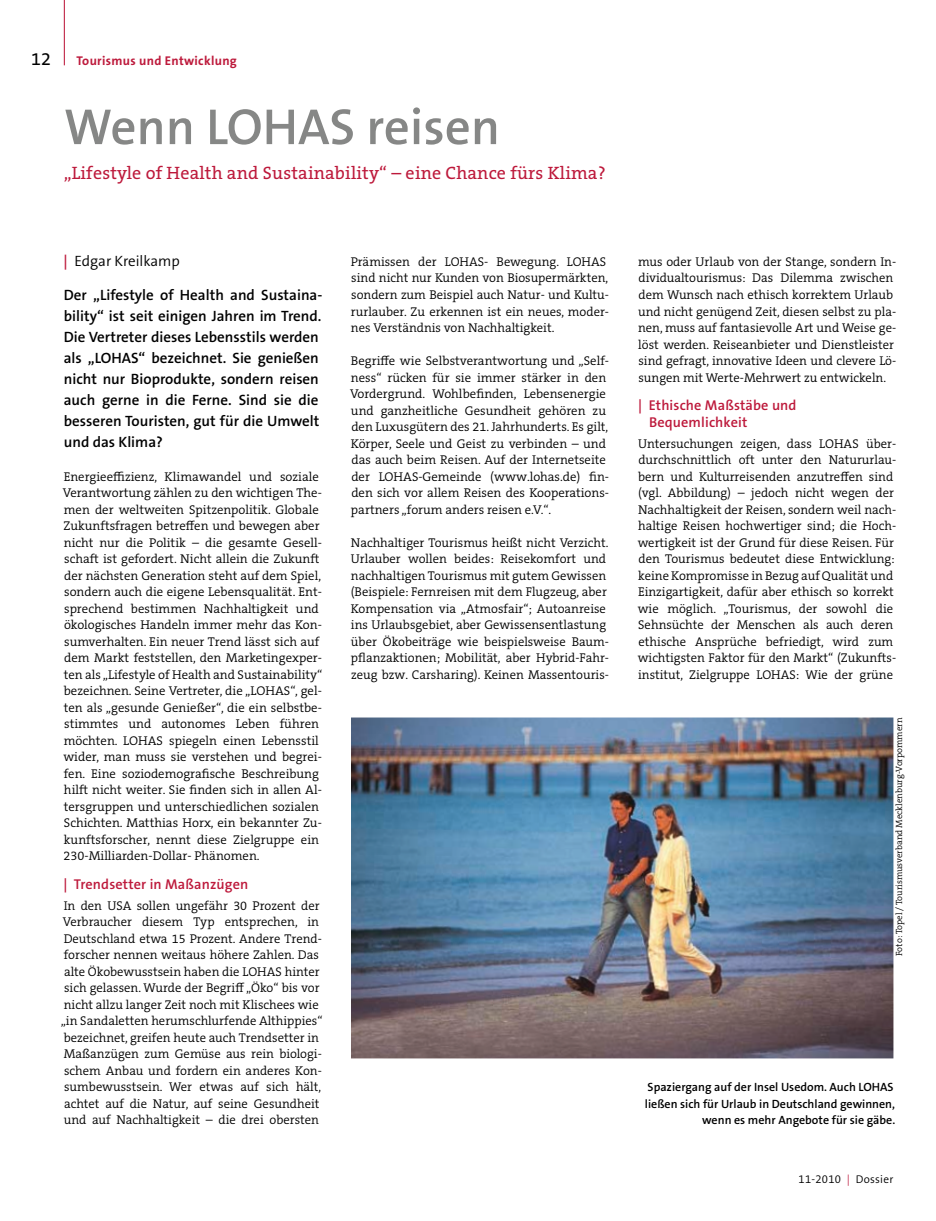
<style>
.page{position:relative;width:936px;height:1221px;background:#fff}
.page>*{position:absolute;margin:0;border:0;box-sizing:border-box;transform-origin:0 0}
.t1{font:600 51px "The Sans B W6";color:#868786}
.t2{font:18px "The Serif B W5 Plain";letter-spacing:.01em;color:#bd193b}
.t3{font:18px "The Sans B W5 Plain";color:#000}
.t4{font:600 15px/21px "The Sans B W6";color:#000}
.t5{font:300 15px "The Sans B W4";color:#000}
.t6{font:600 14.25px/16.5px "The Sans B W6";letter-spacing:.01em;color:#bd193b}
.t7{font:300 12.75px/16.5px "The Serif B W4";color:#000}
.t8{font:700 12.75px "The Sans B W7";letter-spacing:.025em;color:#bd193b}
.t9{font:600 12px/16.5px "The Sans B W6";color:#000;text-align:right}
.t10{font:300 11.25px "The Sans B W4";letter-spacing:.025em;color:#000}
.t11{font:300 9px "The Serif B W4";color:#000}
.s1{font-family:"The Sans B W6";font-weight:600;color:#bd193b}
.s2{color:#bd193b}
</style>
<div class="page">
<hr style="left:64px;top:0;width:1px;height:65px;background:#bd193b">
<img style="left:351px;top:717px;width:542px;height:341px">
<h2 class="t3" style="left:31px;top:48px;width:21px">12</h2>
<p class="t8" style="left:77px;top:53px;width:162px">Tourismus und Entwicklung</p>
<h1 class="t1" style="left:64px;top:94px;width:437px">Wenn LOHAS reisen</h1>
<h2 class="t2" style="left:64px;top:162px;width:543px">„Lifestyle of Health and Sustainability“ – eine Chance fürs Klima?</h2>
<p class="t5" style="left:64px;top:251px;width:118px"><span class="s1">|</span> Edgar Kreilkamp</p>
<p class="t4" style="left:64px;top:284px;width:260px">Der „Lifestyle of Health and Sustaina&shy;bility“ ist seit einigen Jahren im Trend.<br>Die Vertreter dieses Lebensstils werden als „LOHAS“ bezeichnet. Sie genießen nicht nur Bioprodukte, sondern reisen auch gerne in die Ferne. Sind sie die besseren Touristen, gut für die Umwelt und das Klima?</p>
<p class="t7" style="left:63px;top:468px;width:261px">Energieeffizienz, Klimawandel und soziale Verantwortung zählen zu den wichtigen The&shy;men der weltweiten Spitzenpolitik. Globale Zukunftsfragen betreffen und bewegen aber nicht nur die Politik – die gesamte Gesell&shy;schaft ist gefordert. Nicht allein die Zukunft der nächsten Generation steht auf dem Spiel, sondern auch die eigene Lebensqualität. Ent&shy;sprechend bestimmen Nachhaltigkeit und ökologisches Handeln immer mehr das Kon&shy;sumverhalten. Ein neuer Trend lässt sich auf dem Markt feststellen, den Marketingexper&shy;ten als „Lifestyle of Health and Sustainability“ bezeichnen. Seine Vertreter, die „LOHAS“, gel&shy;ten als „gesunde Genießer“, die ein selbstbe&shy;stimmtes und autonomes Leben führen möchten. LOHAS spiegeln einen Lebensstil wider, man muss sie verstehen und begrei&shy;fen. Eine soziodemografische Beschreibung hilft nicht weiter. Sie finden sich in allen Al&shy;tersgruppen und unterschiedlichen sozialen Schichten. Matthias Horx, ein bekannter Zu&shy;kunftsforscher, nennt diese Zielgruppe ein 230-Milliarden-Dollar- Phänomen.</p>
<p class="t6" style="left:64px;top:875px;width:186px">| Trendsetter in Maßanzügen</p>
<p class="t7" style="left:61px;top:897px;width:263px">In den USA sollen ungefähr 30 Prozent der Verbraucher diesem Typ entsprechen, in Deutschland etwa 15 Prozent. Andere Trend&shy;forscher nennen weitaus höhere Zahlen. Das alte Ökobewusstsein haben die LOHAS hinter sich gelassen. Wurde der Begriff „Öko“ bis vor nicht allzu langer Zeit noch mit Klischees wie „in Sandaletten herumschlurfende Althippies“ bezeichnet, greifen heute auch Trendsetter in Maßanzügen zum Gemüse aus rein biologi&shy;schem Anbau und fordern ein anderes Kon&shy;sumbewusstsein. Wer etwas auf sich hält, achtet auf die Natur, auf seine Gesundheit und auf Nachhaltigkeit – die drei obersten</p>
<p class="t7" style="left:351px;top:253px;width:260px">Prämissen der LOHAS- Bewegung. LOHAS sind nicht nur Kunden von Biosupermärkten, sondern zum Beispiel auch Natur- und Kultu&shy;rurlauber. Zu erkennen ist ein neues, moder&shy;nes Verständnis von Nachhaltigkeit.</p>
<p class="t7" style="left:350px;top:352px;width:260px">Begriffe wie Selbstverantwortung und „Self&shy;ness“ rücken für sie immer stärker in den Vordergrund. Wohlbefinden, Lebensenergie und ganzheitliche Gesundheit gehören zu den Luxusgütern des 21. Jahrhunderts. Es gilt, Körper, Seele und Geist zu verbinden – und das auch beim Reisen. Auf der Internetseite der LOHAS-Gemeinde (www.lohas.de) fin&shy;den sich vor allem Reisen des Kooperations&shy;partners „forum anders reisen e.V.“.</p>
<p class="t7" style="left:351px;top:534px;width:260px">Nachhaltiger Tourismus heißt nicht Verzicht.<br>Urlauber wollen beides: Reisekomfort und nachhaltigen Tourismus mit gutem Gewissen (Beispiele: Fernreisen mit dem Flugzeug, aber Kompensation via „Atmosfair“; Autoanreise ins Urlaubsgebiet, aber Gewissensentlastung über Ökobeiträge wie beispielsweise Baum&shy;pflanzaktionen; Mobilität, aber Hybrid-Fahr&shy;zeug bzw. Carsharing). Keinen Massentouris-</p>
<p class="t7" style="left:638px;top:253px;width:259px">mus oder Urlaub von der Stange, sondern In&shy;dividualtourismus: Das Dilemma zwischen dem Wunsch nach ethisch korrektem Urlaub und nicht genügend Zeit, diesen selbst zu pla&shy;nen, muss auf fantasievolle Art und Weise ge&shy;löst werden. Reiseanbieter und Dienstleister sind gefragt, innovative Ideen und clevere Lö&shy;sungen mit Werte-Mehrwert zu entwickeln.</p>
<p class="t6" style="left:649px;top:397px;width:149px;text-indent:-11px">| Ethische Maßstäbe und<br>Bequemlichkeit</p>
<p class="t7" style="left:637px;top:435px;width:260px">Untersuchungen zeigen, dass LOHAS über&shy;durchschnittlich oft unter den Natururlau&shy;bern und Kulturreisenden anzutreffen sind (vgl. Abbildung) – jedoch nicht wegen der Nachhaltigkeit der Reisen, sondern weil nach&shy;haltige Reisen hochwertiger sind; die Hoch&shy;wertigkeit ist der Grund für diese Reisen. Für den Tourismus bedeutet diese Entwicklung: keine Kompromisse in Bezug auf Qualität und Einzigartigkeit, dafür aber ethisch so korrekt wie möglich. „Tourismus, der sowohl die Sehnsüchte der Menschen als auch deren ethische Ansprüche befriedigt, wird zum wichtigsten Faktor für den Markt“ (Zukunfts&shy;institut, Zielgruppe LOHAS: Wie der grüne</p>
<p class="t11" style="left:893px;top:956px;width:240px;rotate:-90deg">Foto: Topel / Tourismusverband Mecklenburg-Vorpommern</p>
<p class="t9" style="left:645px;top:1079px;width:252px">Spaziergang auf der Insel Usedom. Auch LOHAS ließen sich für Urlaub in Deutschland gewinnen, wenn es mehr Angebote für sie gäbe.</p>
<p class="t10" style="left:798px;top:1171px;width:96px">11-2010 <span class="s2">|</span> Dossier</p>
</div>
